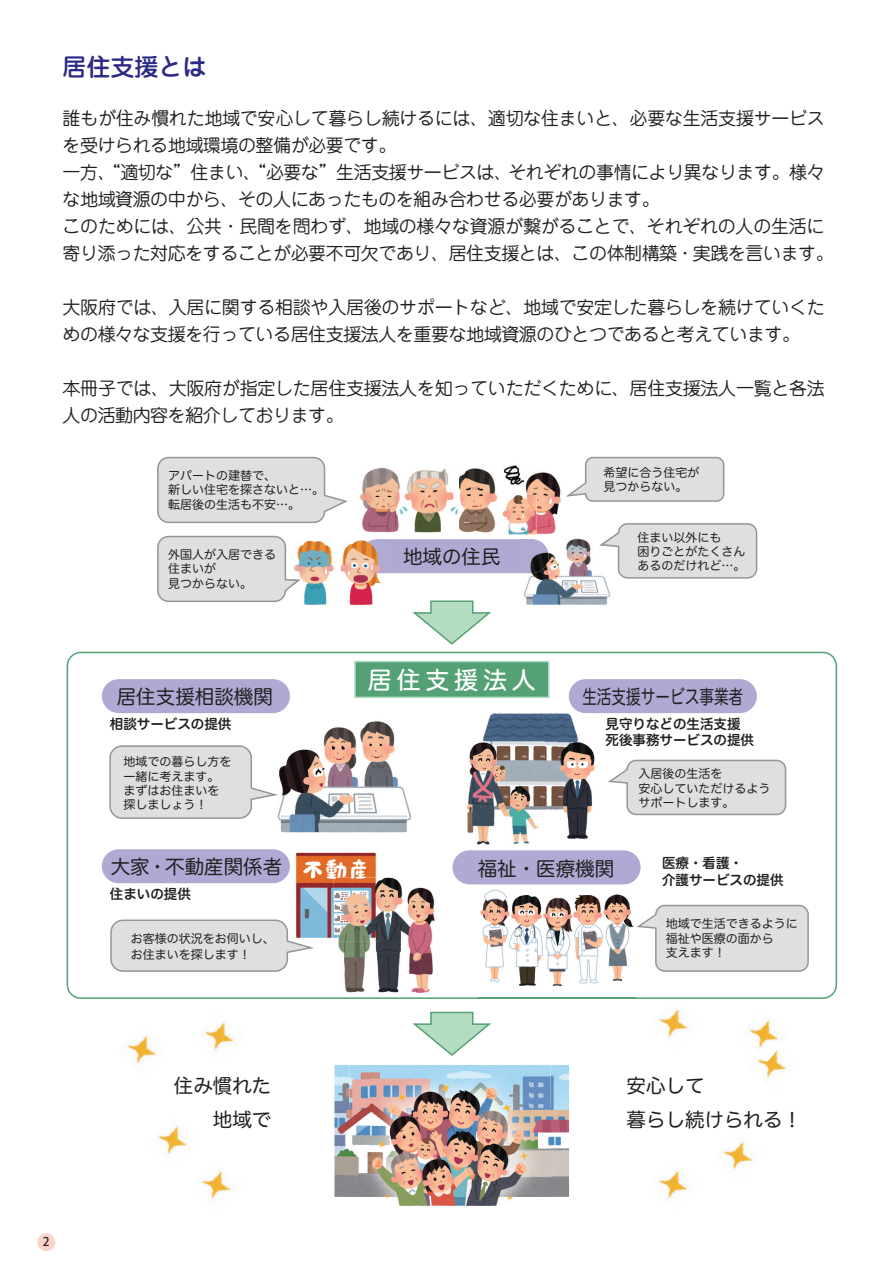
<style>
.page{position:relative;width:893px;height:1263px;background:#fff}
.page>*{position:absolute;margin:0;border:0;box-sizing:border-box;transform-origin:0 0}
.t1{font:24px "Hira Maru Std W5";letter-spacing:.2em;color:#fff}
.t2{font:500 24px "Jun 34 Pro";color:#2a2a86}
.t3{font:19.5px "Hira Maru Std W4";color:#231f20}
.t4{font:19.5px/34.2px "Hira Maru Pro W4";color:#231f20;text-align:right}
.t5{font:19.5px "Hira Maru Std W4";color:#231f20;scale:.75 1}
.t6{font:18px/27px "Jun 201 Pro";letter-spacing:-.025em;color:#231f20}
.t7{font:13.5px/16.2px "Hira Maru Std W6";color:#231f20}
.t8{font:12px/14.4px "Hira Maru Pro W4";color:#231f20}
.t9{font:500 12px "Koz Go Pro";color:#231f20}
</style>
<div class="page">
<svg style="left:67px;top:652px;width:770px;height:347px"></svg>
<img style="left:334px;top:1065px;width:235px;height:132px">
<div style="left:355px;top:661px;width:194px;height:36px;background:#53a174"></div>
<div style="left:354px;top:661px;width:195px;height:37px;border:2px solid #b3dcc0"></div>
<img style="left:292px;top:849px;width:88px;height:93px">
<img style="left:333px;top:877px;width:108px;height:116px">
<img style="left:333px;top:877px;width:47px;height:65px">
<img style="left:482px;top:708px;width:108px;height:108px">
<img style="left:558px;top:738px;width:38px;height:105px">
<img style="left:558px;top:738px;width:32px;height:78px">
<img style="left:456px;top:741px;width:89px;height:107px">
<img style="left:482px;top:741px;width:63px;height:75px">
<div style="left:102px;top:679px;width:188px;height:34px;background:#afaad3;border-radius:17px"></div>
<div style="left:360px;top:539px;width:189px;height:34px;background:#afaad3;border-radius:17px"></div>
<div style="left:102px;top:849px;width:188px;height:34px;background:#afaad3;border-radius:17px"></div>
<div style="left:569px;top:679px;width:188px;height:34px;background:#afaad3;border-radius:17px"></div>
<div style="left:452px;top:850px;width:189px;height:34px;background:#afaad3;border-radius:17px"></div>
<img style="left:349px;top:1065px;width:201px;height:44px">
<img style="left:349px;top:1109px;width:21px;height:88px">
<img style="left:529px;top:1109px;width:21px;height:88px">
<img style="left:370px;top:1077px;width:159px;height:129px">
<img style="left:479px;top:884px;width:156px;height:113px">
<img style="left:479px;top:997px;width:156px;height:2px">
<img style="left:628px;top:880px;width:7px;height:4px">
<img style="left:273px;top:715px;width:143px;height:126px">
<svg style="left:109px;top:745px;width:169px;height:74px"></svg>
<div style="left:158px;top:458px;width:167px;height:64px;background:#e0dfdf;border-radius:11px"></div>
<div style="left:157px;top:457px;width:168px;height:66px;border:2px solid #939598;border-radius:11px"></div>
<div style="left:627px;top:760px;width:158px;height:54px;background:#e0dfdf;border-radius:9px"></div>
<div style="left:626px;top:760px;width:160px;height:55px;border:2px solid #939598;border-radius:9px"></div>
<div style="left:656px;top:905px;width:152px;height:66px;background:#e0dfdf;border-radius:9px"></div>
<div style="left:655px;top:905px;width:154px;height:67px;border:2px solid #939598;border-radius:9px"></div>
<img style="left:360px;top:467px;width:38px;height:65px">
<img style="left:300px;top:540px;width:87px;height:66px">
<svg style="left:157px;top:536px;width:143px;height:66px"></svg>
<img style="left:503px;top:465px;width:58px;height:70px">
<svg style="left:566px;top:457px;width:158px;height:45px"></svg>
<img style="left:503px;top:493px;width:33px;height:42px">
<img style="left:458px;top:468px;width:39px;height:65px">
<img style="left:360px;top:540px;width:27px;height:33px">
<img style="left:336px;top:540px;width:5px;height:66px">
<img style="left:522px;top:538px;width:89px;height:67px">
<img style="left:522px;top:539px;width:27px;height:34px">
<svg style="left:599px;top:523px;width:158px;height:56px"></svg>
<img style="left:398px;top:468px;width:48px;height:65px">
<img style="left:446px;top:472px;width:12px;height:43px">
<svg style="left:412px;top:1011px;width:79px;height:45px"></svg>
<svg style="left:412px;top:600px;width:79px;height:45px"></svg>
<svg style="left:110px;top:919px;width:207px;height:53px"></svg>
<img style="left:127px;top:1035px;width:29px;height:28px">
<img style="left:204px;top:1022px;width:30px;height:28px">
<img style="left:157px;top:1126px;width:30px;height:28px">
<img style="left:201px;top:1171px;width:30px;height:28px">
<img style="left:658px;top:1009px;width:30px;height:28px">
<img style="left:749px;top:1020px;width:29px;height:19px">
<img style="left:758px;top:1062px;width:28px;height:16px">
<img style="left:757px;top:1039px;width:21px;height:23px">
<img style="left:723px;top:1141px;width:30px;height:29px">
<img style="left:658px;top:1170px;width:30px;height:28px">
<div style="left:37px;top:1233px;width:18px;height:18px;background:#fcd3c9;border-radius:50%"></div>
<h1 class="t2" style="left:63px;top:48px;width:145px">居住支援とは</h1>
<p class="t6" style="left:63px;top:103px;width:773px">誰もが住み慣れた地域で安心して暮らし続けるには、適切な住まいと、必要な生活支援サービスを受けられる地域環境の整備が必要です。<br>一方、“適切な”住まい、“必要な”生活支援サービスは、それぞれの事情により異なります。様々な地域資源の中から、その人にあったものを組み合わせる必要があります。<br>このためには、公共・民間を問わず、地域の様々な資源が繋がることで、それぞれの人の生活に寄り添った対応をすることが必要不可欠であり、居住支援とは、この体制構築・実践を言います。</p>
<p class="t6" style="left:63px;top:292px;width:764px">大阪府では、入居に関する相談や入居後のサポートなど、地域で安定した暮らしを続けていくための様々な支援を行っている居住支援法人を重要な地域資源のひとつであると考えています。</p>
<p class="t6" style="left:63px;top:373px;width:764px">本冊子では、大阪府が指定した居住支援法人を知っていただくために、居住支援法人一覧と各法人の活動内容を紹介しております。</p>
<p class="t8" style="left:168px;top:467px;width:158px">アパートの建替で、<br>新しい住宅を探さないと…。転居後の生活も不安…。</p>
<p class="t8" style="left:168px;top:546px;width:110px">外国人が入居できる住まいが<br>見つからない。</p>
<p class="t3" style="left:117px;top:682px;width:157px">居住支援相談機関</p>
<p class="t3" style="left:403px;top:542px;width:99px">地域の住民</p>
<h1 class="t1" style="left:368px;top:662px;width:169px">居住支援法人</h1>
<p class="t8" style="left:603px;top:464px;width:97px">希望に合う住宅が見つからない。</p>
<p class="t8" style="left:637px;top:529px;width:109px">住まい以外にも<br>困りごとがたくさんあるのだけれど…。</p>
<p class="t5" style="left:582px;top:682px;width:216px">生活支援サービス事業者</p>
<p class="t7" style="left:110px;top:716px;width:123px">相談サービスの提供</p>
<p class="t7" style="left:605px;top:716px;width:150px">見守りなどの生活支援死後事務サービスの提供</p>
<p class="t8" style="left:123px;top:754px;width:109px">地域での暮らし方を一緒に考えます。まずはお住まいを探しましょう！</p>
<p class="t3" style="left:111px;top:852px;width:173px">大家・不動産関係者</p>
<p class="t7" style="left:110px;top:886px;width:82px">住まいの提供</p>
<p class="t8" style="left:131px;top:929px;width:146px;line-height:16.5px">お客様の状況をお伺いし、お住まいを探します！</p>
<p class="t3" style="left:478px;top:854px;width:138px">福祉・医療機関</p>
<p class="t8" style="left:638px;top:766px;width:133px">入居後の生活を<br>安心していただけるようサポートします。</p>
<p class="t7" style="left:662px;top:855px;width:123px">医療・看護・<br>介護サービスの提供</p>
<p class="t8" style="left:666px;top:916px;width:133px">地域で生活できるように福祉や医療の面から<br>支えます！</p>
<p class="t9" style="left:43px;top:1234px;width:8px">2</p>
<p class="t4" style="left:174px;top:1067px;width:99px">住み慣れた地域で</p>
<p class="t4" style="left:626px;top:1067px;width:177px;text-align:left">安心して<br>暮らし続けられる！</p>
</div>
